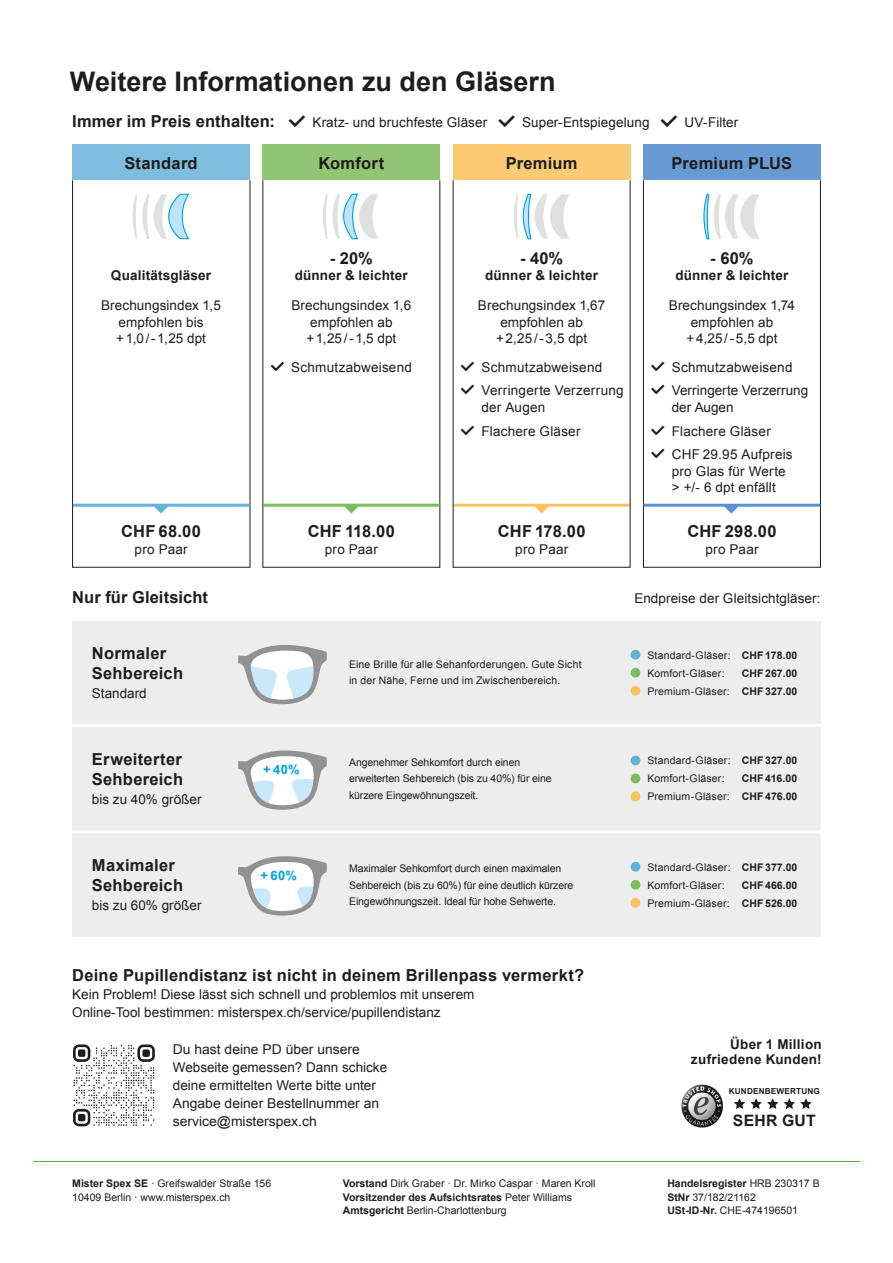
<style>
.page{position:relative;width:893px;height:1263px;background:#fff}
.page>*{position:absolute;margin:0;border:0;box-sizing:border-box;transform-origin:0 0}
.t1{font:700 27px "Arial";color:#1d1d1b}
.t2{font:700 16.5px/19.5px "Arial";letter-spacing:.015em;color:#1d1d1b}
.t3{font:700 15.75px "Arial";letter-spacing:.015em;color:#1d1d1b}
.t4{font:13.5px/16.5px "Arial";letter-spacing:.005em;color:#1d1d1b}
.t5{font:700 13.5px/15px "Arial";letter-spacing:.015em;color:#1d1d1b;text-align:right}
.t6{font:700 12.9px "Arial";color:#009fe3}
.t7{font:10.5px/16.5px "Arial";color:#1d1d1b}
.t8{font:700 10.5px/18px "Arial";color:#1d1d1b;text-align:right}
.t9{font:700 8.25px "Arial";letter-spacing:.015em;color:#1d1d1b}
.s1{font-weight:700;font-size:16.5px}
.s2{font-family:"msx intershop font";font-size:16.5px}
.s3{font-family:"msx intershop font"}
.s4{font-weight:700}
.s5{font-weight:400}
</style>
<div class="page">
<svg style="left:72px;top:180px;width:178px;height:388px"></svg>
<svg style="left:262px;top:180px;width:178px;height:388px"></svg>
<svg style="left:643px;top:180px;width:178px;height:388px"></svg>
<div style="left:72px;top:621px;width:749px;height:315px;background:#ededed"></div>
<svg style="left:238px;top:645px;width:89px;height:59px"></svg>
<svg style="left:238px;top:856px;width:89px;height:59px"></svg>
<svg style="left:238px;top:750px;width:89px;height:60px"></svg>
<hr style="left:50px;top:724px;width:793px;height:3px;background:#fff">
<hr style="left:50px;top:830px;width:793px;height:3px;background:#fff">
<hr style="left:33px;top:1161px;width:827px;height:1px;background:#49ad3d">
<div style="left:72px;top:144px;width:178px;height:36px;background:#7ebddd"></div>
<div style="left:263px;top:144px;width:177px;height:36px;background:#91c575"></div>
<div style="left:643px;top:144px;width:178px;height:36px;background:#679ad2"></div>
<hr style="left:263px;top:504px;width:177px;height:3px;background:#7dbd60">
<svg style="left:342px;top:506px;width:18px;height:7px"></svg>
<hr style="left:73px;top:504px;width:176px;height:3px;background:#62b3d7">
<svg style="left:152px;top:506px;width:18px;height:7px"></svg>
<hr style="left:644px;top:504px;width:176px;height:3px;background:#5893cf">
<svg style="left:722px;top:506px;width:18px;height:7px"></svg>
<svg style="left:453px;top:180px;width:178px;height:388px"></svg>
<div style="left:453px;top:144px;width:177px;height:36px;background:#fdca74"></div>
<svg style="left:133px;top:193px;width:57px;height:47px"></svg>
<svg style="left:323px;top:194px;width:56px;height:46px"></svg>
<svg style="left:514px;top:193px;width:56px;height:47px"></svg>
<svg style="left:703px;top:193px;width:57px;height:47px"></svg>
<div style="left:631px;top:898px;width:9px;height:10px;background:#fcc25e;border-radius:50%"></div>
<div style="left:631px;top:880px;width:9px;height:10px;background:#7dbd60;border-radius:50%"></div>
<div style="left:631px;top:862px;width:9px;height:10px;background:#62b3d7;border-radius:50%"></div>
<div style="left:631px;top:686px;width:9px;height:10px;background:#fcc25e;border-radius:50%"></div>
<div style="left:631px;top:668px;width:9px;height:10px;background:#7dbd60;border-radius:50%"></div>
<div style="left:631px;top:650px;width:9px;height:10px;background:#62b3d7;border-radius:50%"></div>
<div style="left:631px;top:791px;width:9px;height:10px;background:#fcc25e;border-radius:50%"></div>
<div style="left:631px;top:773px;width:9px;height:10px;background:#7dbd60;border-radius:50%"></div>
<div style="left:631px;top:755px;width:9px;height:10px;background:#62b3d7;border-radius:50%"></div>
<img style="left:681px;top:1084px;width:43px;height:44px">
<svg style="left:734px;top:1098px;width:44px;height:11px"></svg>
<svg style="left:784px;top:1098px;width:28px;height:11px"></svg>
<svg style="left:73px;top:1044px;width:82px;height:82px"></svg>
<h1 class="t1" style="left:70px;top:63px;width:487px">Weitere Informationen zu den Gläsern</h1>
<p class="t4" style="left:72px;top:114px;width:667px"><span class="s1">Immer im Preis enthalten:</span> <span class="s2">✓</span> Kratz- und bruchfeste Gläser <span class="s2">✓</span> Super-Entspiegelung <span class="s2">✓</span> UV-Filter</p>
<p class="t2" style="left:124px;top:154px;width:75px">Standard</p>
<p class="t2" style="left:318px;top:154px;width:67px">Komfort</p>
<p class="t2" style="left:506px;top:154px;width:73px">Premium</p>
<p class="t2" style="left:672px;top:154px;width:122px">Premium PLUS</p>
<p class="t5" style="left:111px;top:268px;width:102px">Qualitätsgläser</p>
<p class="t4" style="left:101px;top:297px;width:121px;text-align:center">Brechungsindex 1,5 empfohlen bis<br>+ 1,0 / - 1,25 dpt</p>
<p class="t2" style="left:121px;top:522px;width:81px">CHF 68.00</p>
<p class="t4" style="left:135px;top:541px;width:55px">pro Paar</p>
<p class="t2" style="left:330px;top:249px;width:45px">- 20%</p>
<p class="t5" style="left:295px;top:268px;width:115px">dünner &amp; leichter</p>
<p class="t4" style="left:291px;top:297px;width:121px;text-align:center">Brechungsindex 1,6 empfohlen ab<br>+ 1,25 / - 1,5 dpt</p>
<p class="t4" style="left:271px;top:359px;width:143px"><span class="s3">✓</span> Schmutzabweisend</p>
<p class="t2" style="left:308px;top:522px;width:89px">CHF 118.00</p>
<p class="t4" style="left:325px;top:541px;width:55px">pro Paar</p>
<p class="t2" style="left:520px;top:249px;width:45px">- 40%</p>
<p class="t5" style="left:485px;top:268px;width:115px">dünner &amp; leichter</p>
<p class="t4" style="left:478px;top:297px;width:129px;text-align:center">Brechungsindex 1,67 empfohlen ab<br>+ 2,25 / - 3,5 dpt</p>
<p class="t4" style="left:461px;top:359px;width:143px"><span class="s3">✓</span> Schmutzabweisend</p>
<p class="t4" style="left:481px;top:383px;width:144px;text-indent:-21px"><span class="s3">✓</span> Verringerte Verzerrung der Augen</p>
<p class="t4" style="left:461px;top:423px;width:121px"><span class="s3">✓</span> Flachere Gläser</p>
<p class="t2" style="left:498px;top:522px;width:89px">CHF 178.00</p>
<p class="t4" style="left:515px;top:541px;width:55px">pro Paar</p>
<p class="t2" style="left:710px;top:249px;width:45px">- 60%</p>
<p class="t5" style="left:675px;top:268px;width:115px">dünner &amp; leichter</p>
<p class="t4" style="left:669px;top:297px;width:128px;text-align:center">Brechungsindex 1,74 empfohlen ab<br>+ 4,25 / - 5,5 dpt</p>
<p class="t4" style="left:651px;top:359px;width:143px"><span class="s3">✓</span> Schmutzabweisend</p>
<p class="t4" style="left:672px;top:383px;width:138px;text-indent:-21px"><span class="s3">✓</span> Verringerte Verzerrung der Augen</p>
<p class="t4" style="left:651px;top:423px;width:121px"><span class="s3">✓</span> Flachere Gläser</p>
<p class="t4" style="left:672px;top:447px;width:122px;text-indent:-21px"><span class="s3">✓</span> CHF 29.95 Aufpreis pro Glas für Werte &gt; +/- 6 dpt enfällt</p>
<p class="t2" style="left:687px;top:522px;width:91px">CHF 298.00</p>
<p class="t4" style="left:705px;top:541px;width:55px">pro Paar</p>
<p class="t2" style="left:72px;top:588px;width:137px">Nur für Gleitsicht</p>
<p class="t4" style="left:634px;top:590px;width:188px">Endpreise der Gleitsichtgläser:</p>
<p class="t2" style="left:92px;top:644px;width:93px">Normaler<br>Sehbereich</p>
<p class="t4" style="left:92px;top:685px;width:56px">Standard</p>
<p class="t2" style="left:92px;top:750px;width:93px">Erweiterter<br>Sehbereich</p>
<p class="t4" style="left:92px;top:791px;width:111px">bis zu 40% größer</p>
<p class="t2" style="left:92px;top:856px;width:93px">Maximaler<br>Sehbereich</p>
<p class="t4" style="left:92px;top:897px;width:111px">bis zu 60% größer</p>
<p class="t6" style="left:263px;top:761px;width:38px">+ 40%</p>
<p class="t6" style="left:261px;top:867px;width:38px">+ 60%</p>
<p class="t7" style="left:349px;top:656px;width:234px">Eine Brille für alle Sehanforderungen. Gute Sicht in der Nähe, Ferne und im Zwischenbereich.</p>
<p class="t7" style="left:349px;top:754px;width:204px">Angenehmer Sehkomfort durch einen erweiterten Sehbereich (bis zu 40%) für eine kürzere Eingewöhnungszeit.</p>
<p class="t7" style="left:349px;top:860px;width:226px">Maximaler Sehkomfort durch einen maximalen<br>Sehbereich (bis zu 60%) für eine deutlich kürzere<br>Eingewöhnungszeit. Ideal für hohe Sehwerte.</p>
<p class="t2" style="left:72px;top:966px;width:513px">Deine Pupillendistanz ist nicht in deinem Brillenpass vermerkt?</p>
<p class="t4" style="left:72px;top:986px;width:404px;line-height:18px">Kein Problem! Diese lässt sich schnell und problemlos mit unserem<br>Online-Tool bestimmen: misterspex.ch/service/pupillendistanz</p>
<p class="t4" style="left:173px;top:1041px;width:216px;line-height:18px">Du hast deine PD über unsere<br>Webseite gemessen? Dann schicke deine ermittelten Werte bitte unter<br>Angabe deiner Bestellnummer an service@misterspex.ch</p>
<p class="t7" style="left:647px;top:646px;width:151px;line-height:18px">Standard-Gläser: <span class="s4">CHF 178.00<br></span>Komfort-Gläser:</p>
<p class="t8" style="left:647px;top:664px;width:151px">CHF 267.00<br><span class="s5">Premium-Gläser:</span> CHF 327.00</p>
<p class="t7" style="left:647px;top:752px;width:151px;line-height:18px">Standard-Gläser: <span class="s4">CHF 327.00<br></span>Komfort-Gläser:</p>
<p class="t8" style="left:647px;top:770px;width:151px">CHF 416.00<br><span class="s5">Premium-Gläser:</span> CHF 476.00</p>
<p class="t7" style="left:647px;top:858px;width:151px;line-height:18px">Standard-Gläser: <span class="s4">CHF 377.00<br></span>Komfort-Gläser:</p>
<p class="t8" style="left:647px;top:876px;width:151px">CHF 466.00<br><span class="s5">Premium-Gläser:</span> CHF 526.00</p>
<p class="t5" style="left:691px;top:1037px;width:132px">Über 1 Million zufriedene Kunden!</p>
<p class="t9" style="left:729px;top:1086px;width:93px">KUNDENBEWERTUNG</p>
<p class="t3" style="left:733px;top:1109px;width:84px">SEHR GUT</p>
<p class="t7" style="left:343px;top:1177px;width:254px;line-height:13.5px"><span class="s4">Vorstand</span> Dirk Graber · Dr. Mirko Caspar · Maren Kroll<br><span class="s4">Vorsitzender des Aufsichtsrates</span> Peter Williams<br><span class="s4">Amtsgericht</span> Berlin-Charlottenburg</p>
<p class="t7" style="left:72px;top:1177px;width:200px;line-height:13.5px"><span class="s4">Mister Spex SE</span> · Greifswalder Straße 156<br>10409 Berlin · www.misterspex.ch</p>
<p class="t7" style="left:667px;top:1177px;width:154px;line-height:13.5px"><span class="s4">Handelsregister</span> HRB 230317 B<br><span class="s4">StNr</span> 37/182/21162<br><span class="s4">USt-ID-Nr.</span> CHE-474196501</p>
</div>
